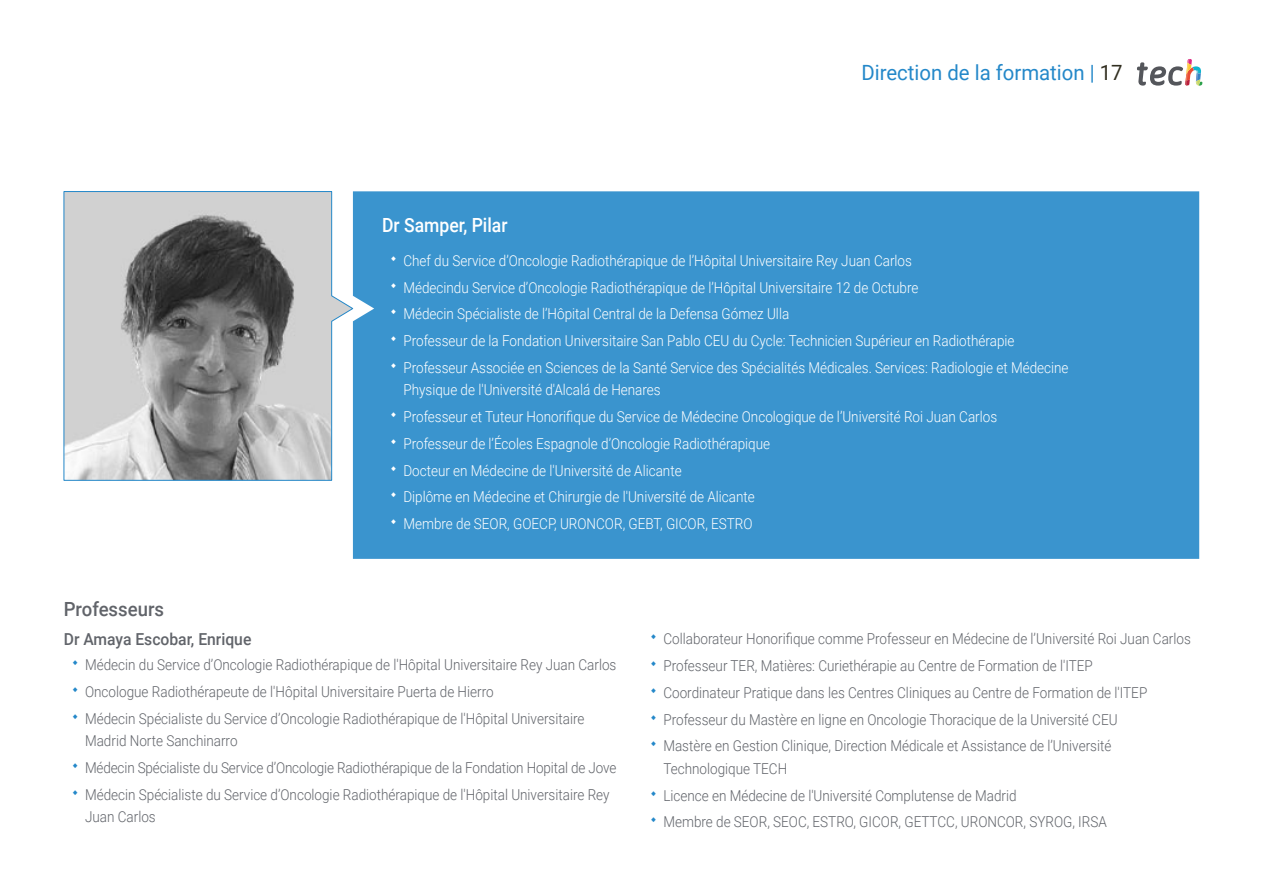
<style>
.page{position:relative;width:1263px;height:893px;background:#fff}
.page>*{position:absolute;margin:0;border:0;box-sizing:border-box;transform-origin:0 0}
.t1{font:21px "Roboto";color:#2488c9}
.t2{font:500 19.5px "Roboto";color:#fff;scale:.9 1}
.t3{font:500 19.5px "Roboto";color:#61646a;scale:.95 1}
.t4{font:500 16.5px "Roboto";color:#61646a;scale:.95 1}
.t5{font:300 15px/26.7px "Roboto";color:#61646a;scale:.9 1}
.t6{font:300 15px/26.7px "Roboto";color:#fff;scale:.9 1}
.s1{color:#312e20}
</style>
<div class="page">
<div style="left:353px;top:191px;width:846px;height:368px;background:#3a94ce"></div>
<svg style="left:64px;top:191px;width:289px;height:290px;background:#a9abab"></svg>
<svg style="left:1137px;top:59px;width:65px;height:27px"></svg>
<svg style="left:391px;top:256px;width:5px;height:5px"></svg>
<svg style="left:391px;top:283px;width:5px;height:5px"></svg>
<svg style="left:391px;top:309px;width:5px;height:5px"></svg>
<svg style="left:391px;top:336px;width:5px;height:5px"></svg>
<svg style="left:391px;top:363px;width:5px;height:5px"></svg>
<svg style="left:391px;top:412px;width:5px;height:5px"></svg>
<svg style="left:391px;top:439px;width:5px;height:5px"></svg>
<svg style="left:391px;top:466px;width:5px;height:5px"></svg>
<svg style="left:391px;top:492px;width:5px;height:5px"></svg>
<svg style="left:391px;top:519px;width:5px;height:5px"></svg>
<h1 class="t1" style="left:861px;top:57px;width:263px">Direction de la formation | <span class="s1">17</span></h1>
<h2 class="t3" style="left:64px;top:595px;width:107px">Professeurs</h2>
<h2 class="t2" style="left:382px;top:211px;width:141px">Dr Samper, Pilar</h2>
<p class="t6" style="left:403px;top:247px;width:741px">Chef du Service d’Oncologie Radiothérapique de l’Hôpital Universitaire Rey Juan Carlos<br>Médecindu Service d’Oncologie Radiothérapique de l’Hôpital Universitaire 12 de Octubre<br>Médecin Spécialiste de l’Hôpital Central de la Defensa Gómez Ulla<br>Professeur de la Fondation Universitaire San Pablo CEU du Cycle: Technicien Supérieur en Radiothérapie Professeur Associée en Sciences de la Santé Service des Spécialités Médicales. Services: Radiologie et Médecine</p>
<p class="t6" style="left:403px;top:376px;width:661px">Physique de l'Université d'Alcalá de Henares<br>Professeur et Tuteur Honorifique du Service de Médecine Oncologique de l’Université Roi Juan Carlos Professeur de l’Écoles Espagnole d’Oncologie Radiothérapique<br>Docteur en Médecine de l'Université de Alicante<br>Diplôme en Médecine et Chirurgie de l'Université de Alicante<br>Membre de SEOR, GOECP, URONCOR, GEBT, GICOR, ESTRO</p>
<p class="t4" style="left:64px;top:628px;width:199px">Dr Amaya Escobar, Enrique</p>
<p class="t5" style="left:85px;top:651px;width:592px">Médecin du Service d’Oncologie Radiothérapique de l'Hôpital Universitaire Rey Juan Carlos<br>Oncologue Radiothérapeute de l'Hôpital Universitaire Puerta de Hierro<br>Médecin Spécialiste du Service d’Oncologie Radiothérapique de l'Hôpital Universitaire</p>
<p class="t5" style="left:85px;top:727px;width:592px">Madrid Norte Sanchinarro<br>Médecin Spécialiste du Service d’Oncologie Radiothérapique de la Fondation Hopital de Jove<br>Médecin Spécialiste du Service d’Oncologie Radiothérapique de l'Hôpital Universitaire Rey</p>
<p class="t5" style="left:85px;top:803px;width:80px">Juan Carlos</p>
<p class="t5" style="left:663px;top:625px;width:588px">Collaborateur Honorifique comme Professeur en Médecine de l’Université Roi Juan Carlos Professeur TER, Matières: Curiethérapie au Centre de Formation de l'ITEP<br>Coordinateur Pratique dans les Centres Cliniques au Centre de Formation de l'ITEP Professeur du Mastère en ligne en Oncologie Thoracique de la Université CEU<br>Mastère en Gestion Clinique, Direction Médicale et Assistance de l’Université</p>
<p class="t5" style="left:663px;top:754px;width:494px">Technologique TECH<br>Licence en Médecine de l'Université Complutense de Madrid<br>Membre de SEOR, SEOC, ESTRO, GICOR, GETTCC, URONCOR, SYROG, IRSA</p>
</div>
